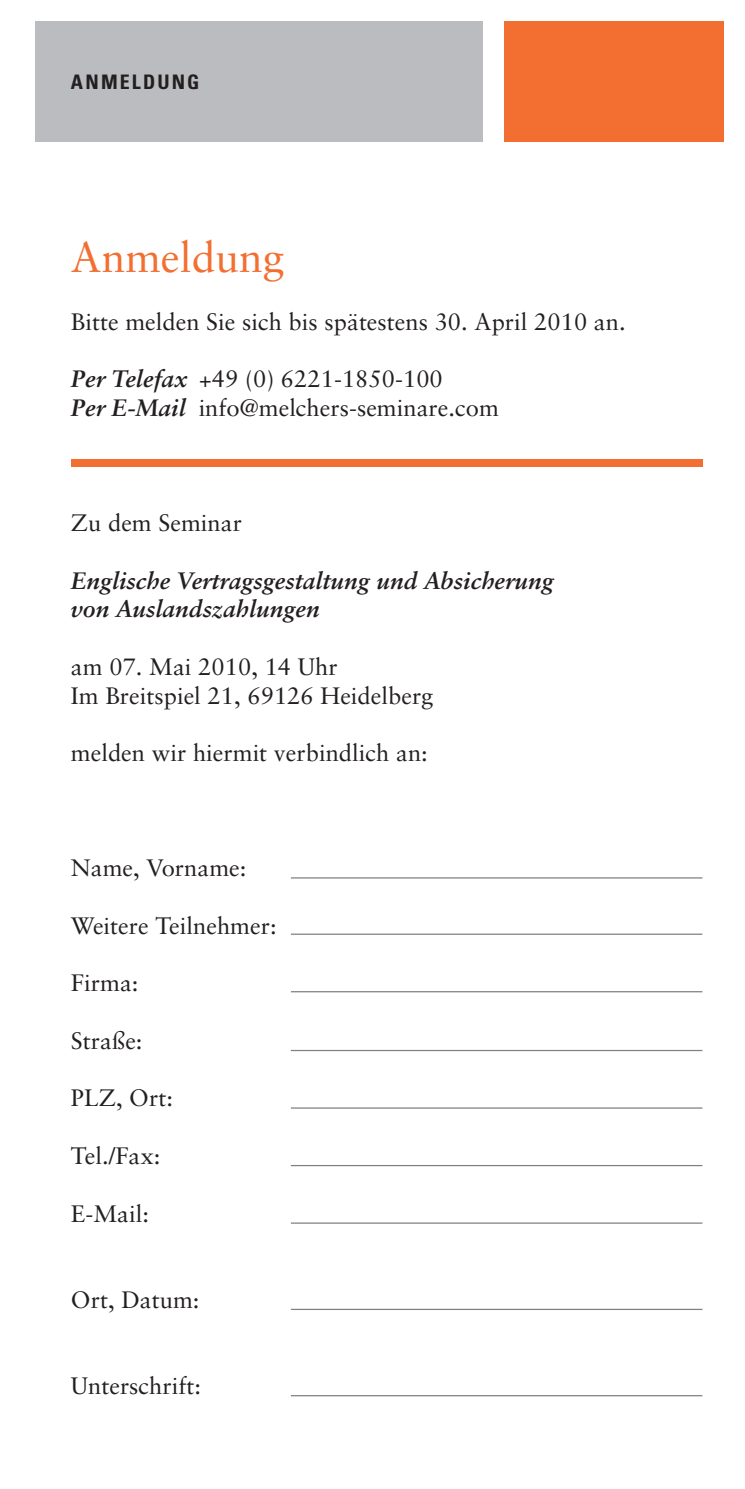
<style>
.page{position:relative;width:745px;height:1489px;background:#fff}
.page>*{position:absolute;margin:0;border:0;box-sizing:border-box;transform-origin:0 0}
.t1{font:42.5px "Sabon CE";color:#f36f31}
.t2{font:23.75px/28.8px "Sabon CE";color:#231f20}
.t3{font:italic 700 23.75px/28.8px "Sabon CE";color:#231f20}
.t4{font:700 condensed 20px "Univers";letter-spacing:.105em;color:#231f20}
.s1{font-weight:700;font-style:italic}
</style>
<div class="page">
<div style="left:35px;top:21px;width:447px;height:121px;background:#bbbcbf"></div>
<div style="left:503px;top:21px;width:220px;height:121px;background:#f36f31"></div>
<hr style="left:291px;top:877px;width:411px;height:1px;background:#7e8083">
<hr style="left:291px;top:991px;width:411px;height:1px;background:#7e8083">
<hr style="left:291px;top:1049px;width:411px;height:2px;background:#7e8083">
<hr style="left:291px;top:1107px;width:411px;height:1px;background:#7e8083">
<hr style="left:291px;top:1164px;width:411px;height:2px;background:#7e8083">
<hr style="left:291px;top:1222px;width:411px;height:1px;background:#7e8083">
<hr style="left:291px;top:1308px;width:411px;height:1px;background:#7e8083">
<hr style="left:291px;top:1394px;width:411px;height:2px;background:#7e8083">
<hr style="left:291px;top:933px;width:411px;height:1px;background:#7e8083">
<div style="left:71px;top:460px;width:631px;height:7px;background:#f36f31"></div>
<p class="t4" style="left:71px;top:70px;width:130px">ANMELDUNG</p>
<h1 class="t1" style="left:71px;top:232px;width:215px">Anmeldung</h1>
<p class="t2" style="left:71px;top:307px;width:556px">Bitte melden Sie sich bis spätestens 30. April 2010 an.</p>
<p class="t2" style="left:71px;top:364px;width:429px"><span class="s1">Per Telefax</span> +49 (0) 6221-1850-100<br><span class="s1">Per E-Mail</span> info@melchers-seminare.com</p>
<p class="t2" style="left:71px;top:508px;width:172px">Zu dem Seminar</p>
<p class="t3" style="left:71px;top:566px;width:484px">Englische Vertragsgestaltung und Absicherung von Auslandszahlungen</p>
<p class="t2" style="left:71px;top:652px;width:363px">am 07. Mai 2010, 14 Uhr<br>Im Breitspiel 21, 69126 Heidelberg</p>
<p class="t2" style="left:71px;top:738px;width:358px">melden wir hiermit verbindlich an:</p>
<p class="t2" style="left:71px;top:853px;width:177px">Name, Vorname:</p>
<p class="t2" style="left:71px;top:911px;width:207px">Weitere Teilnehmer:</p>
<p class="t2" style="left:71px;top:968px;width:69px">Firma:</p>
<p class="t2" style="left:71px;top:1026px;width:73px">Straße:</p>
<p class="t2" style="left:71px;top:1083px;width:103px">PLZ, Ort:</p>
<p class="t2" style="left:71px;top:1141px;width:91px">Tel./Fax:</p>
<p class="t2" style="left:71px;top:1198px;width:80px">E-Mail:</p>
<p class="t2" style="left:71px;top:1284px;width:130px">Ort, Datum:</p>
<p class="t2" style="left:71px;top:1371px;width:131px">Unterschrift:</p>
</div>
